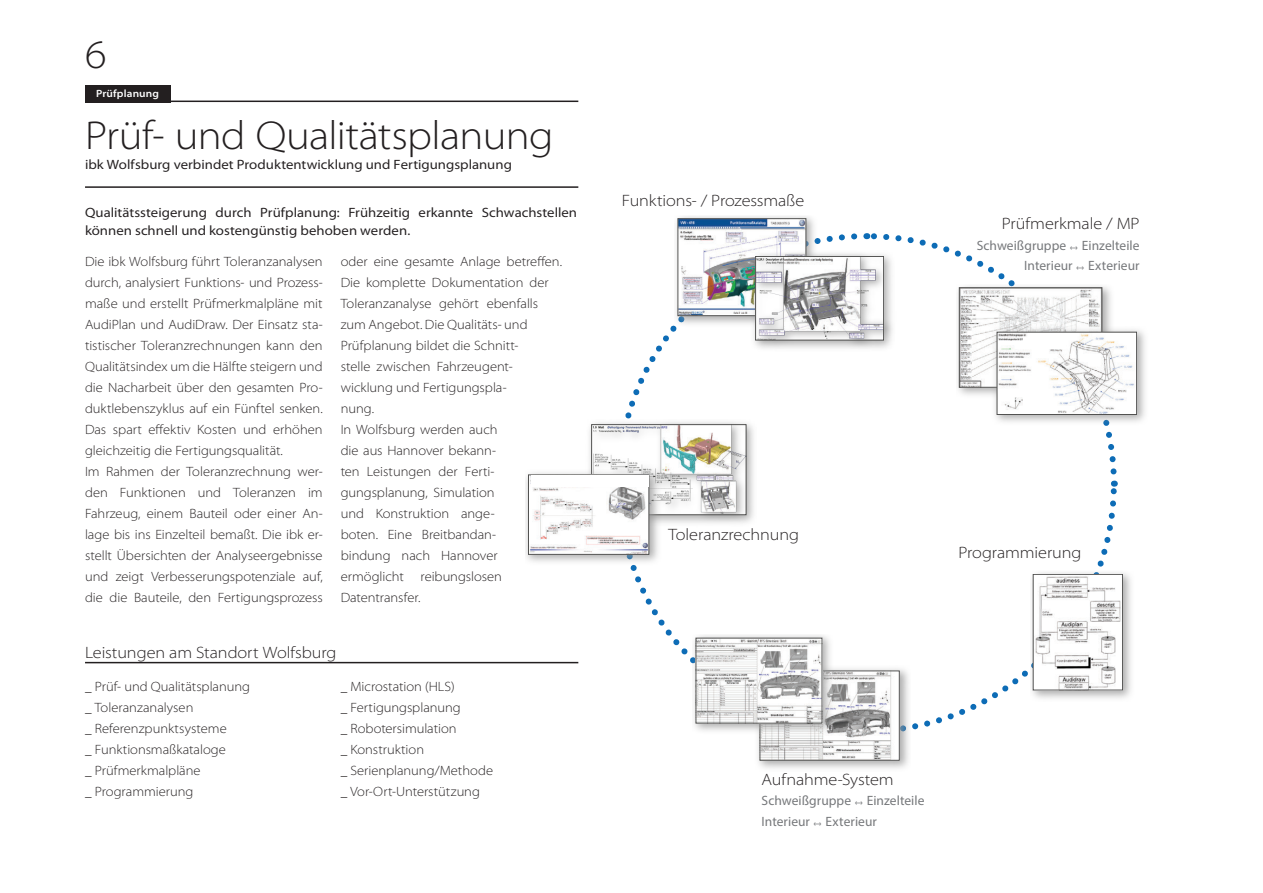
<style>
.page{position:relative;width:1263px;height:893px;background:#fff}
.page>*{position:absolute;margin:0;border:0;box-sizing:border-box;transform-origin:0 0}
.t1{font:300 semi-expanded 40.5px "Myriad Pro";letter-spacing:-.015em;color:#231f20}
.t2{font:300 semi-expanded 16.5px "Myriad Pro";letter-spacing:-.005em;color:#231f20}
.t3{font:300 semi-expanded 13.5px/21px "Myriad Pro";color:#231f20}
.t4{font:semi-expanded 13.5px/18px "Myriad Pro";color:#231f20}
.t5{font:13.5px/20.4px "Myriad Pro";letter-spacing:.005em;color:#76787b;text-align:right}
.t6{font:600 semi-expanded 10.5px "Myriad Pro";letter-spacing:.015em;color:#fff}
</style>
<div class="page">
<svg style="left:912px;top:484px;width:206px;height:246px"></svg>
<svg style="left:866px;top:233px;width:251px;height:242px"></svg>
<svg style="left:625px;top:233px;width:233px;height:186px"></svg>
<svg style="left:630px;top:567px;width:62px;height:96px"></svg>
<img style="left:956px;top:285px;width:159px;height:115px">
<img style="left:961px;top:289px;width:139px;height:96px">
<div style="left:959px;top:287px;width:143px;height:100px;border:1px solid #50504f"></div>
<img style="left:991px;top:326px;width:154px;height:101px">
<img style="left:999px;top:334px;width:136px;height:79px">
<div style="left:997px;top:332px;width:140px;height:83px;border:1px solid #50504f"></div>
<img style="left:1030px;top:571px;width:101px;height:131px">
<img style="left:1035px;top:576px;width:86px;height:112px">
<div style="left:1033px;top:574px;width:90px;height:116px;border:1px solid #50504f"></div>
<img style="left:758px;top:668px;width:151px;height:101px">
<img style="left:762px;top:673px;width:135px;height:85px">
<img style="left:692px;top:635px;width:142px;height:101px">
<img style="left:698px;top:640px;width:122px;height:81px">
<img style="left:674px;top:216px;width:144px;height:113px">
<img style="left:680px;top:220px;width:124px;height:94px">
<div style="left:678px;top:218px;width:128px;height:98px;border:1px solid #50504f"></div>
<img style="left:749px;top:251px;width:147px;height:102px">
<img style="left:757px;top:258px;width:125px;height:80px">
<div style="left:755px;top:256px;width:129px;height:84px;border:1px solid #50504f"></div>
<img style="left:589px;top:422px;width:165px;height:101px">
<img style="left:593px;top:426px;width:151px;height:87px">
<div style="left:591px;top:424px;width:155px;height:91px;border:1px solid #50504f"></div>
<img style="left:526px;top:469px;width:136px;height:98px">
<img style="left:530px;top:477px;width:117px;height:76px">
<div style="left:528px;top:475px;width:121px;height:80px;border:1px solid #50504f"></div>
<div style="left:531px;top:476px;width:117px;height:11px;background:#fff"></div>
<hr style="left:85px;top:186px;width:493px;height:2px;background:#231f20">
<hr style="left:85px;top:662px;width:493px;height:1px;background:#231f20">
<hr style="left:141px;top:101px;width:437px;height:1px;background:#231f20">
<div style="left:85px;top:85px;width:85px;height:17px;background:#231f20"></div>
<h1 class="t1" style="left:85px;top:32px;width:23px">6</h1>
<p class="t6" style="left:96px;top:88px;width:65px">Prüfplanung</p>
<h1 class="t1" style="left:85px;top:113px;width:470px">Prüf- und Qualitätsplanung</h1>
<p class="t4" style="left:85px;top:156px;width:428px">ibk Wolfsburg verbindet Produktentwicklung und Fertigungsplanung</p>
<p class="t4" style="left:85px;top:204px;width:494px">Qualitätssteigerung durch Prüfplanung: Frühzeitig erkannte Schwachstellen können schnell und kostengünstig behoben werden.</p>
<p class="t3" style="left:85px;top:251px;width:239px">Die ibk Wolfsburg führt Toleranzanalysen durch, analysiert Funktions- und Prozess&shy;maße und erstellt Prüfmerkmalpläne mit AudiPlan und AudiDraw. Der Einsatz sta&shy;tistischer Toleranzrechnungen kann den Qualitätsindex um die Hälfte steigern und die Nacharbeit über den gesamten Pro&shy;duktlebenszyklus auf ein Fünftel senken.<br>Das spart effektiv Kosten und erhöhen gleichzeitig die Fertigungsqualität.<br>Im Rahmen der Toleranzrechnung wer&shy;den Funktionen und Toleranzen im Fahrzeug, einem Bauteil oder einer An&shy;lage bis ins Einzelteil bemaßt. Die ibk er&shy;stellt Übersichten der Analyseergebnisse und zeigt Verbesserungspotenziale auf, die die Bauteile, den Fertigungsprozess</p>
<p class="t3" style="left:341px;top:251px;width:223px">oder eine gesamte Anlage betreffen.<br>Die komplette Dokumentation der<br>Toleranzanalyse gehört ebenfalls zum Angebot. Die Qualitäts- und<br>Prüfplanung bildet die Schnitt-<br>stelle zwischen Fahrzeugent&shy;wicklung und Fertigungspla-<br>nung.<br>In Wolfsburg werden auch<br>die aus Hannover bekann-<br>ten Leistungen der Ferti&shy;gungsplanung, Simulation<br>und Konstruktion ange-<br>boten. Eine Breitbandan-<br>bindung nach Hannover ermöglicht reibungslosen<br>Datentransfer.</p>
<p class="t2" style="left:85px;top:643px;width:253px">Leistungen am Standort Wolfsburg</p>
<p class="t3" style="left:85px;top:676px;width:167px">_ Prüf- und Qualitätsplanung _ Toleranzanalysen<br>_ Referenzpunktsysteme<br>_ Funktionsmaßkataloge<br>_ Prüfmerkmalpläne<br>_ Programmierung</p>
<p class="t3" style="left:341px;top:676px;width:154px">_ Microstation (HLS)<br>_ Fertigungsplanung<br>_ Robotersimulation<br>_ Konstruktion<br>_ Serienplanung/Methode _ Vor-Ort-Unterstützung</p>
<p class="t2" style="left:622px;top:191px;width:184px">Funktions- / Prozessmaße</p>
<p class="t2" style="left:1002px;top:215px;width:139px">Prüfmerkmale / MP</p>
<p class="t5" style="left:977px;top:235px;width:164px">Schweißgruppe ↔ Einzelteile<br>Interieur ↔ Exterieur</p>
<p class="t2" style="left:668px;top:525px;width:132px">Toleranzrechnung</p>
<p class="t2" style="left:958px;top:543px;width:125px">Programmierung</p>
<p class="t2" style="left:762px;top:770px;width:134px">Aufnahme-System</p>
<p class="t5" style="left:762px;top:790px;width:164px;text-align:left">Schweißgruppe ↔ Einzelteile<br>Interieur ↔ Exterieur</p>
</div>
